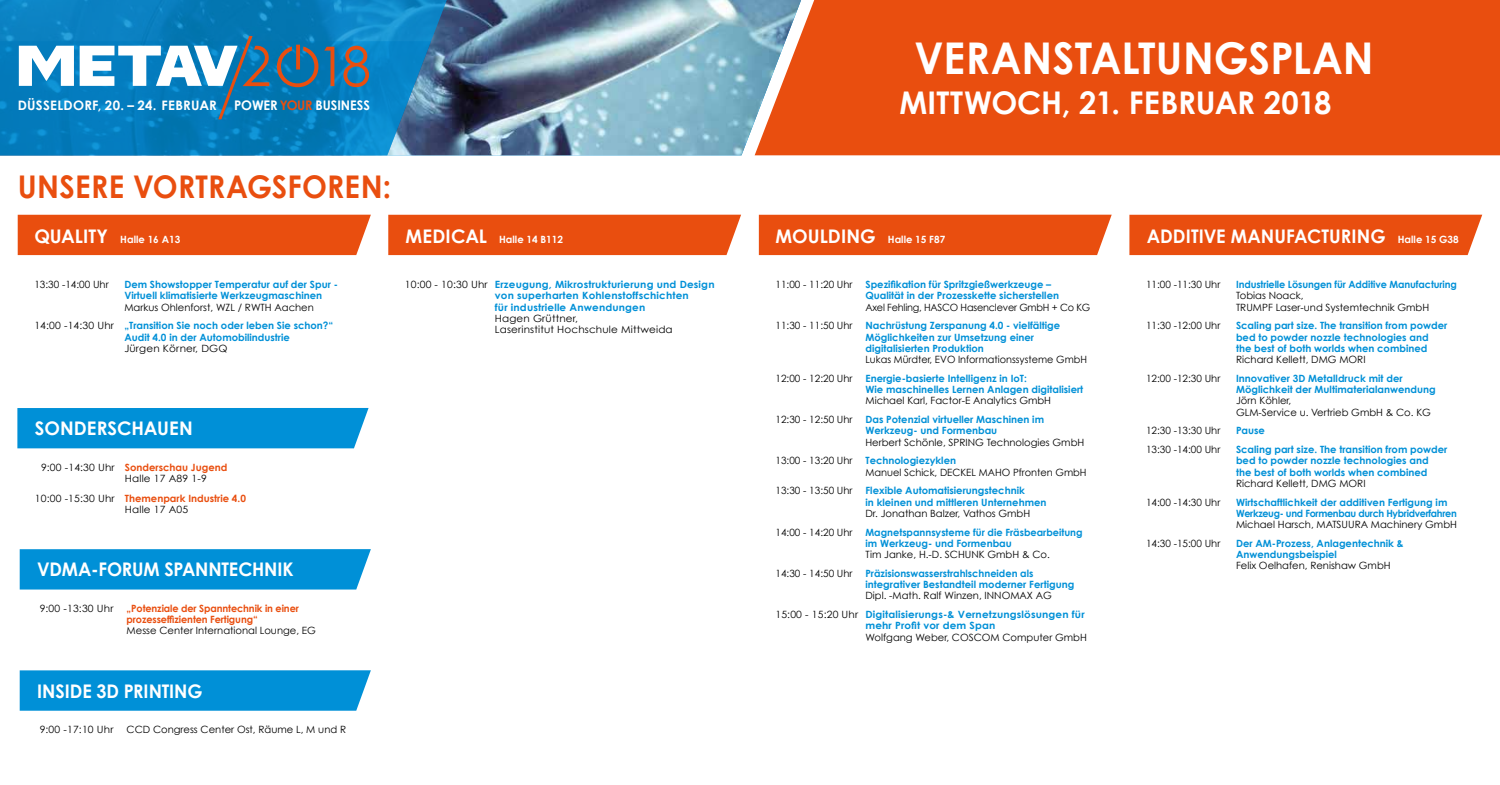
<style>
.page{position:relative;width:1500px;height:785px;background:#fff}
.page>*{position:absolute;margin:0;border:0;box-sizing:border-box;transform-origin:0 0}
.t1{font:54.88px "Century Gothic";color:#e94e0f;scale:.96 1}
.t2{font:700 43.75px "Century Gothic";letter-spacing:.005em;color:#fff;scale:.95 1}
.t3{font:700 31.25px "Century Gothic";letter-spacing:-.005em;color:#fff}
.t4{font:700 31.25px "Century Gothic";letter-spacing:.01em;color:#e94e0f;scale:.95 1}
.t5{font:700 18.75px "Century Gothic";color:#fff}
.t6{font:700 18.75px "Century Gothic";color:#fff;scale:.96 1}
.t7{font:700 13.25px "Century Gothic";color:#fff}
.t8{font:700 13px "Century Gothic";letter-spacing:.02em;color:#fff}
.t9{font:700 10px/11.2px "Century Gothic";color:#0090d7}
.t10{font:10px/18.8px "Century Gothic";color:#000}
.t11{font:10px/11.2px "Century Gothic";color:#000;scale:1.04 1}
.t12{font:700 10px/11.2px "Century Gothic";color:#0090d7;scale:1.04 1}
.t13{font:700 10px/11.2px "Century Gothic";letter-spacing:-.01em;color:#e94e0f}
.t14{font:700 10px "Century Gothic";color:#fff}
.t15{font:10px "Century Gothic";letter-spacing:-.02em;color:#000}
.s1{color:#e94e0f}
.s2{font-weight:700;color:#0090d7}
.s3{font-weight:700;color:#e94e0f}
.s4{font-weight:400;color:#000}
</style>
<div class="page">
<div style="left:801px;top:0;width:699px;height:155px;background:#e94e0f"></div>
<div style="left:18px;top:215px;width:353px;height:40px;background:#e94e0f"></div>
<div style="left:388px;top:215px;width:353px;height:40px;background:#e94e0f"></div>
<div style="left:759px;top:215px;width:353px;height:40px;background:#e94e0f"></div>
<div style="left:1129px;top:215px;width:353px;height:40px;background:#e94e0f"></div>
<img style="left:447px;top:0;width:354px;height:155px">
<svg style="left:0;top:0;width:447px;height:155px;background:#0e7eba"></svg>
<svg style="left:19px;top:46px;width:55px;height:40px"></svg>
<svg style="left:324px;top:47px;width:10px;height:39px"></svg>
<svg style="left:80px;top:36px;width:189px;height:83px"></svg>
<svg style="left:277px;top:47px;width:41px;height:40px;background:#406a84"></svg>
<svg style="left:296px;top:45px;width:4px;height:25px"></svg>
<div style="left:17px;top:408px;width:352px;height:40px;background:#0090d7"></div>
<div style="left:20px;top:549px;width:351px;height:41px;background:#0090d7"></div>
<div style="left:20px;top:670px;width:351px;height:41px;background:#0090d7"></div>
<h1 class="t1" style="left:342px;top:33px;width:32px">8</h1>
<h3 class="t8" style="left:18px;top:97px;width:201px">DÜSSELDORF, 20. – 24. FEBRUAR</h3>
<h3 class="t7" style="left:234px;top:97px;width:137px">POWER<span class="s1">YOUR</span> BUSINESS</h3>
<h3 class="t4" style="left:18px;top:167px;width:395px">UNSERE VORTRAGSFOREN:</h3>
<h2 class="t2" style="left:915px;top:31px;width:485px">VERANSTALTUNGSPLAN</h2>
<h3 class="t3" style="left:899px;top:83px;width:433px">MITTWOCH, 21. FEBRUAR 2018</h3>
<h3 class="t5" style="left:34px;top:225px;width:75px">QUALITY</h3>
<p class="t14" style="left:120px;top:233px;width:61px">Halle 16 A13</p>
<h3 class="t5" style="left:406px;top:225px;width:83px">MEDICAL</h3>
<p class="t14" style="left:499px;top:233px;width:65px">Halle 14 B112</p>
<h3 class="t5" style="left:775px;top:225px;width:102px">MOULDING</h3>
<p class="t14" style="left:888px;top:233px;width:59px">Halle 15 F87</p>
<h3 class="t5" style="left:1147px;top:225px;width:240px">ADDITIVE MANUFACTURING</h3>
<p class="t14" style="left:1398px;top:233px;width:62px">Halle 15 G38</p>
<p class="t10" style="left:34px;top:275px;width:76px">13:30 -14:00 Uhr</p>
<p class="t9" style="left:124px;top:279px;width:215px">Dem Showstopper Temperatur auf der Spur -<br>Virtuell klimatisierte Werkzeugmaschinen</p>
<p class="t10" style="left:34px;top:297px;width:300px;text-indent:90px">Markus Ohlenforst, WZL / RWTH Aachen<br>14:00 -14:30 Uhr <span class="s2">„Transition Sie noch oder leben Sie schon?“</span></p>
<p class="t9" style="left:124px;top:331px;width:167px">Audit 4.0 in der Automobilindustrie</p>
<p class="t11" style="left:124px;top:342px;width:101px">Jürgen Körner, DGQ</p>
<h3 class="t5" style="left:35px;top:417px;width:159px">SONDERSCHAUEN</h3>
<p class="t11" style="left:125px;top:461px;width:100px;text-indent:-84px">9:00 -14:30 Uhr <span class="s3">Sonderschau Jugend<br></span>Halle 17 A89 1-9</p>
<p class="t11" style="left:125px;top:493px;width:118px;text-indent:-90px">10:00 -15:30 Uhr <span class="s3">Themenpark Industrie 4.0<br></span>Halle 17 A05</p>
<h3 class="t6" style="left:37px;top:558px;width:269px">VDMA-FORUM SPANNTECHNIK</h3>
<p class="t11" style="left:40px;top:603px;width:72px">9:00 -13:30 Uhr</p>
<p class="t13" style="left:127px;top:602px;width:174px">„Potenziale der Spanntechnik in einer prozesseffizienten Fertigung“</p>
<p class="t10" style="left:127px;top:621px;width:191px">Messe Center International Lounge, EG</p>
<h3 class="t6" style="left:37px;top:679px;width:174px">INSIDE 3D PRINTING</h3>
<p class="t11" style="left:40px;top:724px;width:72px">9:00 -17:10 Uhr</p>
<p class="t10" style="left:127px;top:720px;width:221px">CCD Congress Center Ost, Räume L, M und R</p>
<p class="t12" style="left:495px;top:279px;width:213px;text-indent:-90px"><span class="s4">10:00 - 10:30 Uhr</span> Erzeugung, Mikrostrukturierung und Design von superharten Kohlenstoffschichten<br>für industrielle Anwendungen</p>
<p class="t11" style="left:495px;top:312px;width:173px">Hagen Grüttner,<br>Laserinstitut Hochschule Mittweida</p>
<p class="t10" style="left:775px;top:275px;width:79px">11:00 - 11:20 Uhr</p>
<p class="t9" style="left:865px;top:279px;width:195px">Spezifikation für Spritzgießwerkzeuge –<br>Qualität in der Prozesskette sicherstellen</p>
<p class="t15" style="left:865px;top:301px;width:226px">Axel Fehling, HASCO Hasenclever GmbH + Co KG</p>
<p class="t10" style="left:775px;top:316px;width:79px">11:30 - 11:50 Uhr</p>
<p class="t9" style="left:865px;top:320px;width:196px">Nachrüstung Zerspanung 4.0 - vielfältige<br>Möglichkeiten zur Umsetzung einer digitalisierten Produktion</p>
<p class="t10" style="left:865px;top:350px;width:223px">Lukas Mürdter, EVO Informationssysteme GmbH</p>
<p class="t10" style="left:775px;top:369px;width:79px">12:00 - 12:20 Uhr</p>
<p class="t9" style="left:865px;top:372px;width:219px">Energie-basierte Intelligenz in IoT:<br>Wie maschinelles Lernen Anlagen digitalisiert</p>
<p class="t10" style="left:865px;top:391px;width:187px">Michael Karl, Factor-E Analytics GmbH</p>
<p class="t10" style="left:775px;top:410px;width:79px">12:30 - 12:50 Uhr</p>
<p class="t9" style="left:865px;top:414px;width:180px">Das Potenzial virtueller Maschinen im<br>Werkzeug- und Formenbau</p>
<p class="t10" style="left:865px;top:432px;width:220px">Herbert Schönle, SPRING Technologies GmbH</p>
<p class="t10" style="left:775px;top:451px;width:79px">13:00 - 13:20 Uhr</p>
<p class="t9" style="left:865px;top:455px;width:92px">Technologiezyklen</p>
<p class="t10" style="left:865px;top:462px;width:223px">Manuel Schick, DECKEL MAHO Pfronten GmbH</p>
<p class="t10" style="left:775px;top:481px;width:79px">13:30 - 13:50 Uhr</p>
<p class="t9" style="left:865px;top:485px;width:182px">Flexible Automatisierungstechnik<br>in kleinen und mittleren Unternehmen</p>
<p class="t10" style="left:865px;top:504px;width:166px">Dr. Jonathan Balzer, Vathos GmbH</p>
<p class="t10" style="left:775px;top:522px;width:79px">14:00 - 14:20 Uhr</p>
<p class="t9" style="left:865px;top:526px;width:219px">Magnetspannsysteme für die Fräsbearbeitung im Werkzeug- und Formenbau</p>
<p class="t10" style="left:865px;top:545px;width:186px">Tim Janke, H.-D. SCHUNK GmbH &amp; Co.</p>
<p class="t10" style="left:775px;top:564px;width:79px">14:30 - 14:50 Uhr</p>
<p class="t9" style="left:865px;top:567px;width:210px">Präzisionswasserstrahlschneiden als integrativer Bestandteil moderner Fertigung</p>
<p class="t10" style="left:775px;top:586px;width:311px;text-indent:90px">Dipl. -Math. Ralf Winzen, INNOMAX AG<br>15:00 - 15:20 Uhr <span class="s2">Digitalisierungs-&amp; Vernetzungslösungen für</span></p>
<p class="t12" style="left:865px;top:620px;width:126px">mehr Profit vor dem Span</p>
<p class="t10" style="left:865px;top:627px;width:223px">Wolfgang Weber, COSCOM Computer GmbH</p>
<p class="t10" style="left:1146px;top:275px;width:76px">11:00 -11:30 Uhr</p>
<p class="t9" style="left:1236px;top:279px;width:222px">Industrielle Lösungen für Additive Manufacturing</p>
<p class="t10" style="left:1236px;top:290px;width:195px;line-height:11.2px">Tobias Noack,<br>TRUMPF Laser-und Systemtechnik GmbH</p>
<p class="t10" style="left:1146px;top:316px;width:76px">11:30 -12:00 Uhr</p>
<p class="t9" style="left:1236px;top:320px;width:213px">Scaling part size. The transition from powder bed to powder nozzle technologies and<br>the best of both worlds when combined</p>
<p class="t10" style="left:1236px;top:350px;width:131px">Richard Kellett, DMG MORI</p>
<p class="t10" style="left:1146px;top:369px;width:76px">12:00 -12:30 Uhr</p>
<p class="t9" style="left:1236px;top:372px;width:201px">Innovativer 3D Metalldruck mit der<br>Möglichkeit der Multimaterialanwendung</p>
<p class="t10" style="left:1236px;top:395px;width:196px;line-height:11.2px">Jörn Köhler,<br>GLM-Service u. Vertrieb GmbH &amp; Co. KG</p>
<p class="t10" style="left:1146px;top:421px;width:76px">12:30 -13:30 Uhr</p>
<p class="t9" style="left:1236px;top:425px;width:31px">Pause</p>
<p class="t10" style="left:1146px;top:440px;width:76px">13:30 -14:00 Uhr</p>
<p class="t9" style="left:1236px;top:444px;width:213px">Scaling part size. The transition from powder bed to powder nozzle technologies and<br>the best of both worlds when combined</p>
<p class="t10" style="left:1236px;top:474px;width:131px">Richard Kellett, DMG MORI</p>
<p class="t10" style="left:1146px;top:492px;width:76px">14:00 -14:30 Uhr</p>
<p class="t9" style="left:1236px;top:496px;width:222px">Wirtschaftlichkeit der additiven Fertigung im<br>Werkzeug- und Formenbau durch Hybridverfahren</p>
<p class="t10" style="left:1236px;top:515px;width:222px">Michael Harsch, MATSUURA Machinery GmbH</p>
<p class="t10" style="left:1146px;top:534px;width:76px">14:30 -15:00 Uhr</p>
<p class="t9" style="left:1236px;top:537px;width:169px">Der AM-Prozess, Anlagentechnik &amp;<br>Anwendungsbeispiel</p>
<p class="t10" style="left:1236px;top:556px;width:156px">Felix Oelhafen, Renishaw GmbH</p>
</div>
